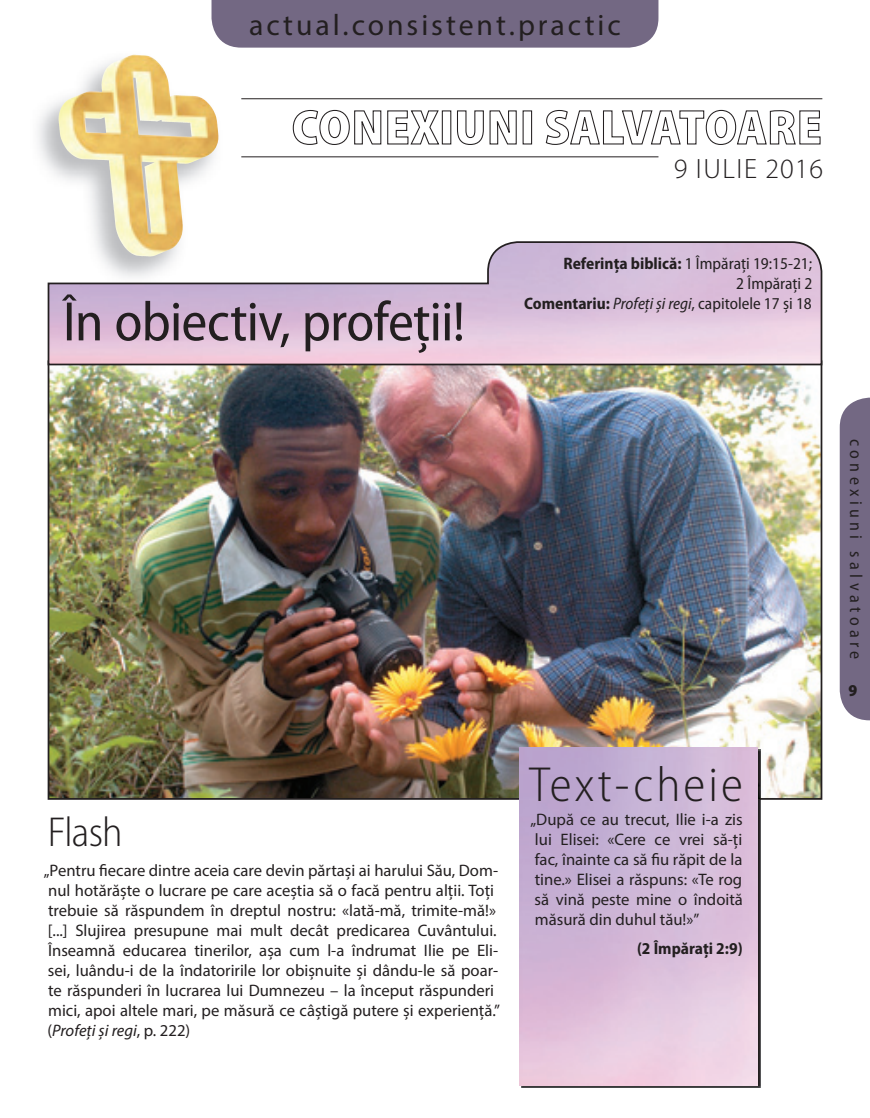
<style>
.page{position:relative;width:870px;height:1118px;background:#fff}
.page>*{position:absolute;margin:0;border:0;box-sizing:border-box;transform-origin:0 0}
.t1{font:semi-condensed 56px "Myriad Pro";letter-spacing:-.015em;color:#231f20}
.t2{font:300 semi-condensed 49.52px "Myriad Pro";letter-spacing:.06em;color:#231f20}
.t3{font:300 semi-condensed 42px "Myriad Pro";letter-spacing:-.02em;color:#231f20}
.t4{font:29.75px "Myriad Pro";letter-spacing:.1em;color:#231f20}
.t5{font:300 28px "Myriad Pro";letter-spacing:.055em;color:#231f20}
.t6{font:semi-condensed 17.5px "Myriad Pro";letter-spacing:.25em;color:#231f20}
.t7{font:16.62px/19.9px "Myriad Pro";color:#231f20}
.t8{font:semi-condensed 16.62px/19.9px "Myriad Pro";color:#231f20;text-align:right}
.t9{font:700 semi-condensed 16.62px "Myriad Pro";color:#231f20}
.t10{font:900 semi-condensed 16.62px "Myriad Pro";color:#231f20}
.s1{font-weight:700}
.s2{font-style:italic}
</style>
<div class="page">
<svg style="left:839px;top:397px;width:30px;height:323px"></svg>
<div style="left:211px;top:0;width:447px;height:48px;background:#736883"></div>
<img style="left:38px;top:54px;width:181px;height:186px">
<img style="left:70px;top:55px;width:63px;height:44px">
<img style="left:48px;top:366px;width:773px;height:433px">
<svg style="left:47px;top:240px;width:775px;height:126px"></svg>
<img style="left:519px;top:747px;width:238px;height:337px">
<hr style="left:241px;top:98px;width:580px;height:1px;background:#231f20">
<svg style="left:292px;top:110px;width:26px;height:35px"></svg>
<div style="left:319px;top:110px;width:30px;height:35px;border:1px solid #231f20;border-radius:50%"></div>
<div style="left:328px;top:117px;width:13px;height:21px;border:1px solid #231f20;border-radius:50%"></div>
<svg style="left:354px;top:110px;width:178px;height:35px"></svg>
<svg style="left:545px;top:110px;width:159px;height:35px"></svg>
<div style="left:705px;top:110px;width:30px;height:35px;border:1px solid #231f20;border-radius:50%"></div>
<div style="left:714px;top:117px;width:12px;height:21px;border:1px solid #231f20;border-radius:50%"></div>
<svg style="left:735px;top:110px;width:85px;height:35px"></svg>
<hr style="left:241px;top:156px;width:417px;height:1px;background:#231f20">
<h3 class="t4" style="left:249px;top:14px;width:373px">actual.consistent.practic</h3>
<h1 class="t1" style="left:63px;top:300px;width:403px">În obiectiv, profeții!</h1>
<h3 class="t5" style="left:673px;top:152px;width:151px">9 IULIE 2016</h3>
<p class="t8" style="left:524px;top:254px;width:289px"><span class="s1">Referința biblică:</span> 1 Împărați 19:15-21;<br>2 Împărați 2<br><span class="s1">Comentariu:</span> <span class="s2">Profeți și regi</span>, capitolele 17 și 18</p>
<h3 class="t3" style="left:48px;top:806px;width:76px">Flash</h3>
<p class="t7" style="left:44px;top:861px;width:457px">„Pentru fiecare dintre aceia care devin părtași ai harului Său, Dom&shy;nul hotărăște o lucrare pe care aceștia să o facă pentru alții. Toți trebuie să răspundem în dreptul nostru: «lată-mă, trimite-mă!» [...] Slujirea presupune mai mult decât predicarea Cuvântului.<br>Înseamnă educarea tinerilor, așa cum l-a îndrumat Ilie pe Eli&shy;sei, luându-i de la îndatoririle lor obișnuite și dându-le să poar&shy;te răspunderi în lucrarea lui Dumnezeu – la început răspunderi mici, apoi altele mari, pe măsură ce câștigă putere și experiență.” (<span class="s2">Profeți și regi</span>, p. 222)</p>
<h2 class="t2" style="left:529px;top:755px;width:215px">Text-cheie</h2>
<p class="t7" style="left:530px;top:810px;width:214px;text-align:justify">„După ce au trecut, Ilie i-a zis lui Elisei: «Cere ce vrei să-ți fac, înainte ca să fiu răpit de la tine.» Elisei a răspuns: «Te rog să vină peste mine o îndoită măsură din duhul tău!»”</p>
<p class="t9" style="left:636px;top:942px;width:107px">(2 Împărați 2:9)</p>
<p class="t6" style="left:862px;top:438px;width:222px;rotate:90deg">conexiuni salvatoare</p>
<p class="t10" style="left:847px;top:680px;width:10px">9</p>
</div>
